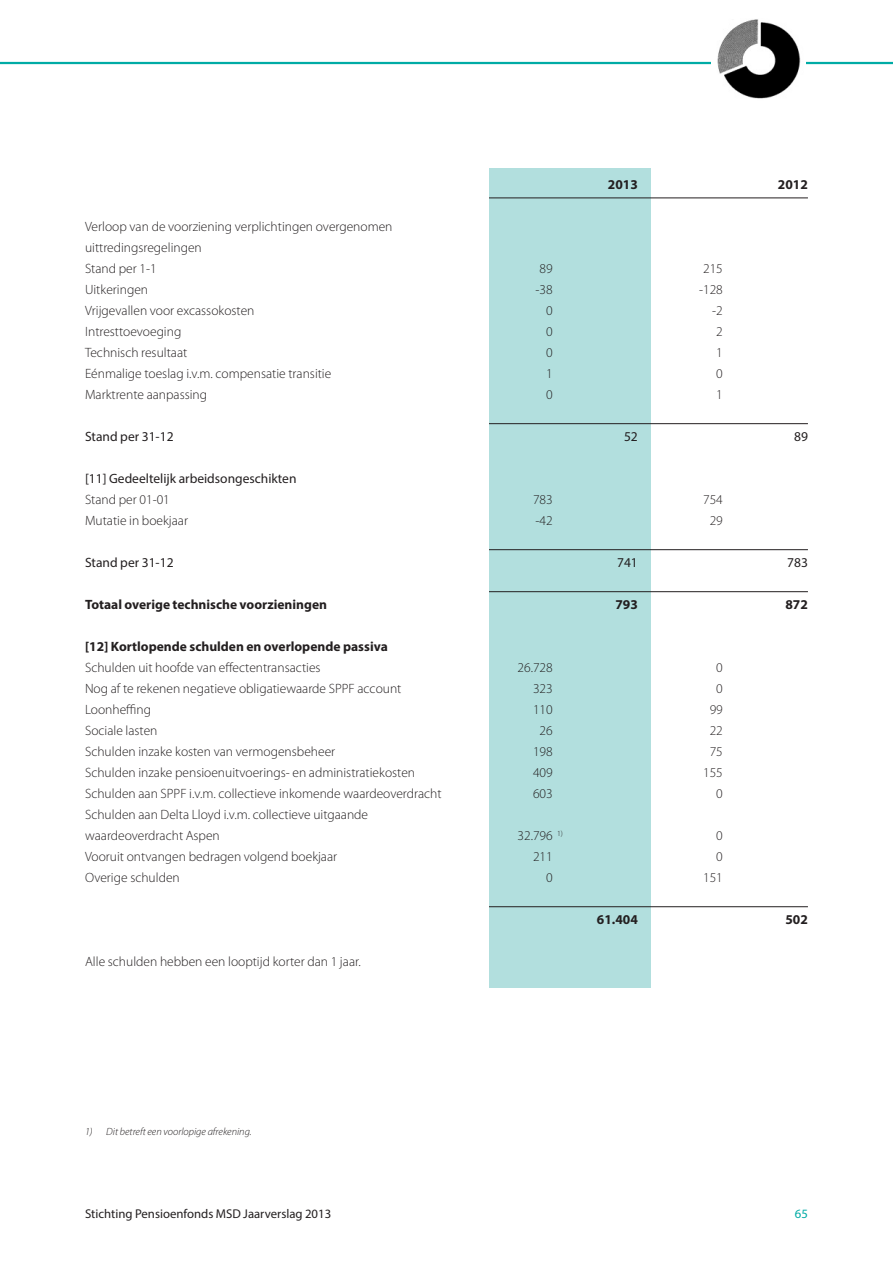
<style>
.page{position:relative;width:893px;height:1263px;background:#fff}
.page>*{position:absolute;margin:0;border:0;box-sizing:border-box;transform-origin:0 0}
.t1{font:300 13.5px/21px "Myriad Pro";color:#231f20}
.t2{font:700 13.5px "Myriad Pro";color:#231f20}
.t3{font:13.5px "Myriad Pro";color:#231f20}
.t4{font:12.75px "Myriad Pro";color:#231f20}
.t5{font:12.75px "Myriad Pro";color:#00aba5}
.t6{font:italic 300 10.5px "Myriad Pro";color:#231f20}
</style>
<div class="page">
<hr style="left:0;top:62px;width:893px;height:2px;background:#00aba5">
<img style="left:711px;top:19px;width:95px;height:80px">
<div style="left:489px;top:168px;width:162px;height:819px;background:#b2dfde"></div>
<hr style="left:489px;top:198px;width:319px;height:1px;background:#231f20">
<hr style="left:489px;top:423px;width:319px;height:1px;background:#231f20">
<hr style="left:489px;top:549px;width:319px;height:1px;background:#231f20">
<hr style="left:489px;top:591px;width:319px;height:1px;background:#231f20">
<hr style="left:489px;top:906px;width:319px;height:1px;background:#231f20">
<p class="t1" style="left:85px;top:216px;width:309px">Verloop van de voorziening verplichtingen overgenomen uittredingsregelingen<br>Stand per 1-1</p>
<p class="t2" style="left:608px;top:176px;width:31px">2013</p>
<p class="t2" style="left:778px;top:176px;width:31px">2012</p>
<p class="t1" style="left:540px;top:258px;width:15px">89</p>
<p class="t1" style="left:703px;top:258px;width:21px">215</p>
<p class="t1" style="left:85px;top:279px;width:65px">Uitkeringen</p>
<p class="t1" style="left:536px;top:279px;width:19px">-38</p>
<p class="t1" style="left:699px;top:279px;width:25px">-128</p>
<p class="t1" style="left:85px;top:300px;width:171px">Vrijgevallen voor excassokosten</p>
<p class="t1" style="left:546px;top:300px;width:8px">0</p>
<p class="t1" style="left:712px;top:300px;width:12px">-2</p>
<p class="t1" style="left:85px;top:321px;width:98px">Intresttoevoeging</p>
<p class="t1" style="left:546px;top:321px;width:8px">0</p>
<p class="t1" style="left:716px;top:321px;width:8px">2</p>
<p class="t1" style="left:85px;top:342px;width:104px">Technisch resultaat</p>
<p class="t1" style="left:546px;top:342px;width:8px">0</p>
<p class="t1" style="left:716px;top:342px;width:8px">1</p>
<p class="t1" style="left:85px;top:363px;width:248px">Eénmalige toeslag i.v.m. compensatie transitie</p>
<p class="t1" style="left:546px;top:363px;width:8px">1</p>
<p class="t1" style="left:716px;top:363px;width:8px">0</p>
<p class="t1" style="left:85px;top:384px;width:124px">Marktrente aanpassing</p>
<p class="t1" style="left:546px;top:384px;width:8px">0</p>
<p class="t1" style="left:716px;top:384px;width:8px">1</p>
<p class="t3" style="left:85px;top:428px;width:90px">Stand per 31-12</p>
<p class="t3" style="left:624px;top:428px;width:15px">52</p>
<p class="t3" style="left:794px;top:428px;width:15px">89</p>
<p class="t3" style="left:85px;top:470px;width:213px">[11] Gedeeltelijk arbeidsongeschikten</p>
<p class="t1" style="left:85px;top:489px;width:86px">Stand per 01-01</p>
<p class="t1" style="left:533px;top:489px;width:21px">783</p>
<p class="t1" style="left:703px;top:489px;width:21px">754</p>
<p class="t1" style="left:85px;top:510px;width:104px">Mutatie in boekjaar</p>
<p class="t1" style="left:536px;top:510px;width:19px">-42</p>
<p class="t1" style="left:710px;top:510px;width:15px">29</p>
<p class="t3" style="left:85px;top:554px;width:90px">Stand per 31-12</p>
<p class="t3" style="left:617px;top:554px;width:22px">741</p>
<p class="t3" style="left:787px;top:554px;width:22px">783</p>
<p class="t2" style="left:85px;top:596px;width:244px">Totaal overige technische voorzieningen</p>
<p class="t2" style="left:615px;top:596px;width:24px">793</p>
<p class="t2" style="left:785px;top:596px;width:24px">872</p>
<p class="t2" style="left:85px;top:638px;width:304px">[12] Kortlopende schulden en overlopende passiva</p>
<p class="t1" style="left:85px;top:657px;width:237px">Schulden uit hoofde van effectentransacties</p>
<p class="t1" style="left:517px;top:657px;width:37px">26.728</p>
<p class="t1" style="left:716px;top:657px;width:8px">0</p>
<p class="t1" style="left:85px;top:678px;width:318px">Nog af te rekenen negatieve obligatiewaarde SPPF account</p>
<p class="t1" style="left:533px;top:678px;width:21px">323</p>
<p class="t1" style="left:716px;top:678px;width:8px">0</p>
<p class="t1" style="left:85px;top:699px;width:68px">Loonheffing</p>
<p class="t1" style="left:533px;top:699px;width:21px">110</p>
<p class="t1" style="left:710px;top:699px;width:15px">99</p>
<p class="t1" style="left:85px;top:720px;width:74px">Sociale lasten</p>
<p class="t1" style="left:540px;top:720px;width:15px">26</p>
<p class="t1" style="left:710px;top:720px;width:15px">22</p>
<p class="t1" style="left:85px;top:741px;width:252px">Schulden inzake kosten van vermogensbeheer</p>
<p class="t1" style="left:533px;top:741px;width:21px">198</p>
<p class="t1" style="left:710px;top:741px;width:15px">75</p>
<p class="t1" style="left:85px;top:762px;width:332px">Schulden inzake pensioenuitvoerings- en administratiekosten</p>
<p class="t1" style="left:533px;top:762px;width:21px">409</p>
<p class="t1" style="left:703px;top:762px;width:21px">155</p>
<p class="t1" style="left:85px;top:783px;width:358px">Schulden aan SPPF i.v.m. collectieve inkomende waardeoverdracht</p>
<p class="t1" style="left:533px;top:783px;width:21px">603</p>
<p class="t1" style="left:716px;top:783px;width:8px">0</p>
<p class="t1" style="left:85px;top:804px;width:285px">Schulden aan Delta Lloyd i.v.m. collectieve uitgaande waardeoverdracht Aspen</p>
<p class="t1" style="left:517px;top:825px;width:47px">32.796 <sup>1)</sup></p>
<p class="t1" style="left:716px;top:825px;width:8px">0</p>
<p class="t1" style="left:85px;top:846px;width:254px">Vooruit ontvangen bedragen volgend boekjaar</p>
<p class="t1" style="left:533px;top:846px;width:21px">211</p>
<p class="t1" style="left:716px;top:846px;width:8px">0</p>
<p class="t1" style="left:85px;top:867px;width:96px">Overige schulden</p>
<p class="t1" style="left:546px;top:867px;width:8px">0</p>
<p class="t1" style="left:703px;top:867px;width:21px">151</p>
<p class="t2" style="left:597px;top:911px;width:42px">61.404</p>
<p class="t2" style="left:785px;top:911px;width:24px">502</p>
<p class="t1" style="left:85px;top:951px;width:277px">Alle schulden hebben een looptijd korter dan 1 jaar.</p>
<p class="t6" style="left:85px;top:1125px;width:168px">1) Dit betreft een voorlopige afrekening.</p>
<p class="t4" style="left:85px;top:1206px;width:248px">Stichting Pensioenfonds MSD Jaarverslag 2013</p>
<p class="t5" style="left:795px;top:1206px;width:15px">65</p>
</div>
